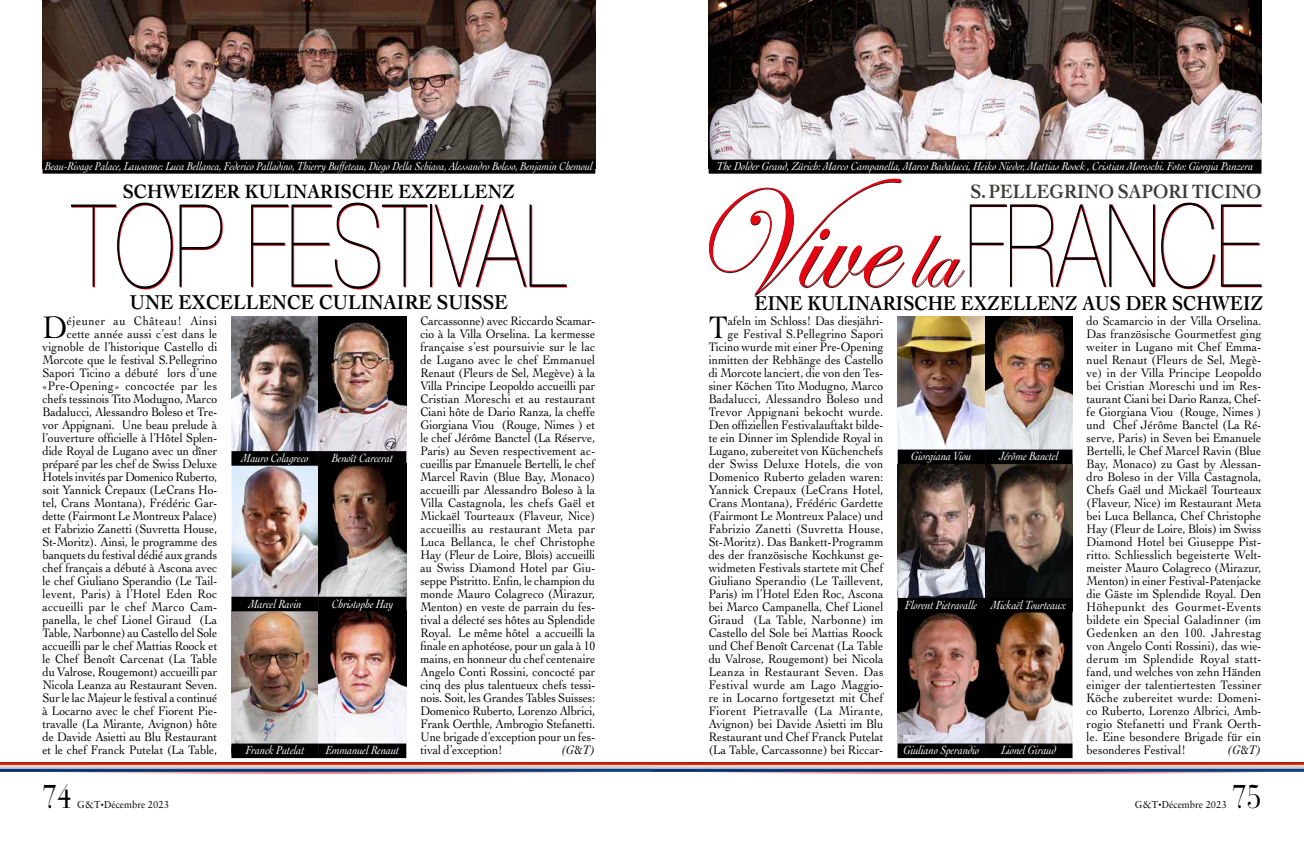
<style>
.page{position:relative;width:1304px;height:842px;background:#fff}
.page>*{position:absolute;margin:0;border:0;box-sizing:border-box;transform-origin:0 0}
.t1{font:200 115px "Helvetica Neue LT Std";color:#000;scale:.73 1}
.t2{font:33px "Bauer Bodoni Std";color:#000;scale:.8 1}
.t3{font:32.9px "Cochin LT Std";color:#000;scale:.9 1}
.t4{font:700 21.1px "Cochin LT Std";color:#000;scale:.86 1}
.t5{font:700 21.1px "Cochin LT Std";color:#000;scale:.9 1}
.t6{font:700 20.3px "Cochin LT Std";color:#000;scale:.9 1}
.t7{font:700 20.3px "Cochin LT Std";color:#3c3c3b;scale:.89 1}
.t8{font:13px/13px "Cochin LT Std";color:#000;text-align:right;scale:.9 1}
.t9{font:italic 13px "Cochin LT Std";color:#000;scale:.9 1}
.t10{font:italic 12.5px "Cochin LT Std";letter-spacing:-.01em;color:#fff;scale:.87 1}
.t11{font:italic 12px "Cochin LT Std";letter-spacing:-.01em;color:#fff;scale:.87 1}
.t12{font:italic 12px "Cochin LT Std";letter-spacing:-.01em;color:#fff;scale:.9 1}
.t13{font:10px "Sabon LT Std";color:#000;scale:.95 1}
.s1{font-family:"Edwardian Script ITC";font-weight:400;font-size:150.3px;color:#e30613}
.s2{font-family:"Edwardian Script ITC";font-weight:400;font-size:100px;color:#e30613}
.s3{font-style:normal}
.s4{font-size:6.5px}
</style>
<div class="page">
<svg style="left:710px;top:772px;width:549px;height:2px"></svg>
<svg style="left:53px;top:772px;width:537px;height:2px"></svg>
<svg style="left:72px;top:203px;width:495px;height:86px"></svg>
<svg style="left:710px;top:179px;width:255px;height:116px"></svg>
<svg style="left:970px;top:203px;width:292px;height:86px"></svg>
<img style="left:0;top:762px;width:1304px;height:10px">
<img style="left:709px;top:0;width:552px;height:160px">
<img style="left:898px;top:316px;width:174px;height:427px">
<div style="left:898px;top:743px;width:87px;height:15px;background:#000"></div>
<div style="left:985px;top:743px;width:87px;height:15px;background:#000"></div>
<img style="left:231px;top:316px;width:175px;height:427px">
<div style="left:231px;top:451px;width:88px;height:15px;background:#000"></div>
<div style="left:319px;top:451px;width:87px;height:15px;background:#000"></div>
<div style="left:231px;top:597px;width:88px;height:14px;background:#000"></div>
<div style="left:319px;top:597px;width:87px;height:14px;background:#000"></div>
<div style="left:231px;top:743px;width:88px;height:15px;background:#000"></div>
<div style="left:319px;top:743px;width:87px;height:15px;background:#000"></div>
<div style="left:898px;top:598px;width:87px;height:14px;background:#000"></div>
<div style="left:898px;top:450px;width:87px;height:14px;background:#000"></div>
<div style="left:985px;top:450px;width:87px;height:14px;background:#000"></div>
<div style="left:985px;top:598px;width:87px;height:14px;background:#000"></div>
<img style="left:43px;top:0;width:552px;height:160px">
<div style="left:709px;top:160px;width:552px;height:14px;background:#000"></div>
<div style="left:43px;top:160px;width:552px;height:14px;background:#000"></div>
<p class="t11" style="left:45px;top:159px;width:631px">Beau-Rivage Palace, Lausanne: Luca Bellanca, Federico Palladino, Thierry Buffeteau, Diego Della Schiava, Alessandro Boleso, Benjamin Chemoul</p>
<p class="t12" style="left:717px;top:159px;width:598px">The Dolder Grand, Zürich: Marco Campanella, Marco Badalucci, Heiko Nieder, Mattias Roock , Cristian Moreschi. Foto: Giorgia Panzera</p>
<h3 class="t6" style="left:123px;top:179px;width:437px">SCHWEIZER KULINARISCHE EXZELLENZ</h3>
<h1 class="t1" style="left:688px;top:180px;width:787px"><span class="s1">Vive</span> <span class="s2">la</span>FRANCE</h1>
<h3 class="t7" style="left:970px;top:179px;width:328px">S.PELLEGRINO SAPORI TICINO</h3>
<h1 class="t1" style="left:72px;top:180px;width:677px">TOP FESTIVAL</h1>
<h3 class="t5" style="left:130px;top:290px;width:422px">UNE EXCELLENCE CULINAIRE SUISSE</h3>
<h3 class="t4" style="left:755px;top:290px;width:593px">EINE KULINARISCHE EXZELLENZ AUS DER SCHWEIZ</h3>
<p class="t8" style="left:43px;top:315px;width:196px">éjeuner au Château! Ainsi cette année aussi c’est dans le vignoble de l’historique Castello di Morcote que le festival S.Pellegrino Sapori Ticino a débuté lors d’une «Pre-Opening» concoctée par les chefs tessinois Tito Modugno, Marco Badalucci, Alessandro Boleso et Tre&shy;vor Appignani. Une beau prelude à l’ouverture officielle à l’Hôtel Splen&shy;dide Royal de Lugano avec un dîner préparé par les chef de Swiss Deluxe Hotels invités par Domenico Ruberto, soit Yannick Crepaux (LeCrans Ho&shy;tel, Crans Montana), Frédéric Gar&shy;dette (Fairmont Le Montreux Palace) et Fabrizio Zanetti (Suvretta House, St-Moritz). Ainsi, le programme des banquets du festival dédié aux grands chef français a débuté à Ascona avec le chef Giuliano Sperandio (Le Tail&shy;levent, Paris) à l’Hotel Eden Roc accueilli par le chef Marco Cam&shy;panella, le chef Lionel Giraud (La Table, Narbonne) au Castello del Sole accueilli par le chef Mattias Roock et le Chef Benoît Carcenat (La Table du Valrose, Rougemont) accueilli par Nicola Leanza au Restaurant Seven.<br>Sur le lac Majeur le festival a continué à Locarno avec le chef Fiorent Pie&shy;travalle (La Mirante, Avignon) hôte de Davide Asietti au Blu Restaurant et le chef Franck Putelat (La Table,</p>
<p class="t8" style="left:420px;top:315px;width:196px;text-align:justify">Carcassonne) avec Riccardo Scamar&shy;cio à la Villa Orselina. La kermesse française s’est poursuivie sur le lac de Lugano avec le chef Emmanuel Renaut (Fleurs de Sel, Megève) à la Villa Principe Leopoldo accueilli par Cristian Moreschi et au restaurant Ciani hôte de Dario Ranza, la cheffe Giorgiana Viou (Rouge, Nimes ) et le chef Jérôme Banctel (La Réserve, Paris) au Seven respectivement ac&shy;cueillis par Emanuele Bertelli, le chef Marcel Ravin (Blue Bay, Monaco) accueilli par Alessandro Boleso à la Villa Castagnola, les chefs Gaël et Mickaël Tourteaux (Flaveur, Nice) accueillis au restaurant Meta par Luca Bellanca, le chef Christophe Hay (Fleur de Loire, Blois) accueilli au Swiss Diamond Hotel par Giu&shy;seppe Pistritto. Enfin, le champion du monde Mauro Colagreco (Mirazur, Menton) en veste de parrain du fes&shy;tival a délecté ses hôtes au Splendide Royal. Le même hôtel a accueilli la finale en aphotéose, pour un gala à 10 mains, en honneur du chef centenaire Angelo Conti Rossini, concocté par cinq des plus talentueux chefs tessi&shy;nois. Soit, les Grandes Tables Suisses:<br>Domenico Ruberto, Lorenzo Albrici, Frank Oerthle, Ambrogio Stefanetti.<br>Une brigade d’exception pour un fes&shy;tival d’exception!</p>
<h3 class="t3" style="left:43px;top:309px;width:29px">D</h3>
<p class="t10" style="left:242px;top:451px;width:79px">Mauro Colagreco</p>
<p class="t10" style="left:332px;top:451px;width:72px">Benoît Carcerat</p>
<p class="t10" style="left:249px;top:597px;width:62px">Marcel Ravin</p>
<p class="t10" style="left:332px;top:597px;width:72px">Christophe Hay</p>
<p class="t9" style="left:561px;top:743px;width:40px">(G<span class="s3">&amp;</span>T)</p>
<p class="t10" style="left:246px;top:743px;width:69px">Franck Putelat</p>
<p class="t10" style="left:326px;top:743px;width:86px">Emmanuel Renaut</p>
<p class="t8" style="left:709px;top:315px;width:196px">afeln im Schloss! Das diesjähri-<br>ge Festival S.Pellegrino Sapori Ticino wurde mit einer Pre-Opening inmitten der Rebhänge des Castello di Morcote lanciert, die von den Tes&shy;siner Köchen Tito Modugno, Marco Badalucci, Alessandro Boleso und Trevor Appignani bekocht wurde.<br>Den offiziellen Festivalauftakt bilde&shy;te ein Dinner im Splendide Royal in Lugano, zubereitet von Küchenchefs der Swiss Deluxe Hotels, die von Domenico Ruberto geladen waren:<br>Yannick Crepaux (LeCrans Hotel, Crans Montana), Frédéric Gardette (Fairmont Le Montreux Palace) und Fabrizio Zanetti (Suvretta House, St-Moritz). Das Bankett-Programm des der französische Kochkunst ge&shy;widmeten Festivals startete mit Chef Giuliano Sperandio (Le Taillevent, Paris) im l’Hotel Eden Roc, Ascona bei Marco Campanella, Chef Lionel Giraud (La Table, Narbonne) im Castello del Sole bei Mattias Roock und Chef Benoît Carcenat (La Table du Valrose, Rougemont) bei Nicola Leanza in Restaurant Seven. Das Festival wurde am Lago Maggio&shy;re in Locarno fortgesetzt mit Chef Fiorent Pietravalle (La Mirante, Avignon) bei Davide Asietti im Blu Restaurant und Chef Franck Putelat (La Table, Carcassonne) bei Riccar-</p>
<p class="t8" style="left:1087px;top:315px;width:196px;text-align:justify">do Scamarcio in der Villa Orselina.<br>Das französische Gourmetfest ging weiter in Lugano mit Chef Emma&shy;nuel Renaut (Fleurs de Sel, Megè&shy;ve) in der Villa Principe Leopoldo bei Cristian Moreschi und im Res&shy;taurant Ciani bei Dario Ranza, Chef&shy;fe Giorgiana Viou (Rouge, Nimes ) und Chef Jérôme Banctel (La Ré&shy;serve, Paris) in Seven bei Emanuele Bertelli, le Chef Marcel Ravin (Blue Bay, Monaco) zu Gast by Alessan&shy;dro Boleso in der Villa Castagnola, Chefs Gaël und Mickaël Tourteaux (Flaveur, Nice) im Restaurant Meta bei Luca Bellanca, Chef Christophe Hay (Fleur de Loire, Blois) im Swiss Diamond Hotel bei Giuseppe Pist&shy;ritto. Schliesslich begeisterte Welt&shy;meister Mauro Colagreco (Mirazur, Menton) in einer Festival-Patenjacke die Gäste im Splendide Royal. Den Höhepunkt des Gourmet-Events bildete ein Special Galadinner (im Gedenken an den 100. Jahrestag von Angelo Conti Rossini), das wie&shy;derum im Splendide Royal statt&shy;fand, und welches von zehn Händen einiger der talentiertesten Tessiner Köche zubereitet wurde: Domeni&shy;co Ruberto, Lorenzo Albrici, Amb&shy;rogio Stefanetti und Frank Oerth&shy;le. Eine besondere Brigade für ein</p>
<h3 class="t3" style="left:709px;top:309px;width:23px">T</h3>
<p class="t10" style="left:911px;top:449px;width:71px">Giorgiana Viou</p>
<p class="t10" style="left:999px;top:449px;width:70px">Jérôme Banctel</p>
<p class="t10" style="left:905px;top:598px;width:85px">Florent Pietravalle</p>
<p class="t10" style="left:991px;top:598px;width:88px">Mickaël Tourteaux</p>
<p class="t10" style="left:903px;top:743px;width:89px">Giuliano Sperandio</p>
<p class="t10" style="left:1001px;top:743px;width:64px">Lionel Giraud</p>
<p class="t8" style="left:1087px;top:744px;width:112px">besonderes Festival!</p>
<p class="t9" style="left:1227px;top:743px;width:39px">(G<span class="s3">&amp;</span>T)</p>
<h2 class="t2" style="left:43px;top:777px;width:38px">74</h2>
<h2 class="t2" style="left:1232px;top:777px;width:38px">75</h2>
<p class="t13" style="left:77px;top:799px;width:98px">G&amp;T<span class="s4">•</span>Décembre 2023</p>
<p class="t13" style="left:1135px;top:799px;width:98px">G&amp;T<span class="s4">•</span>Décembre 2023</p>
</div>
